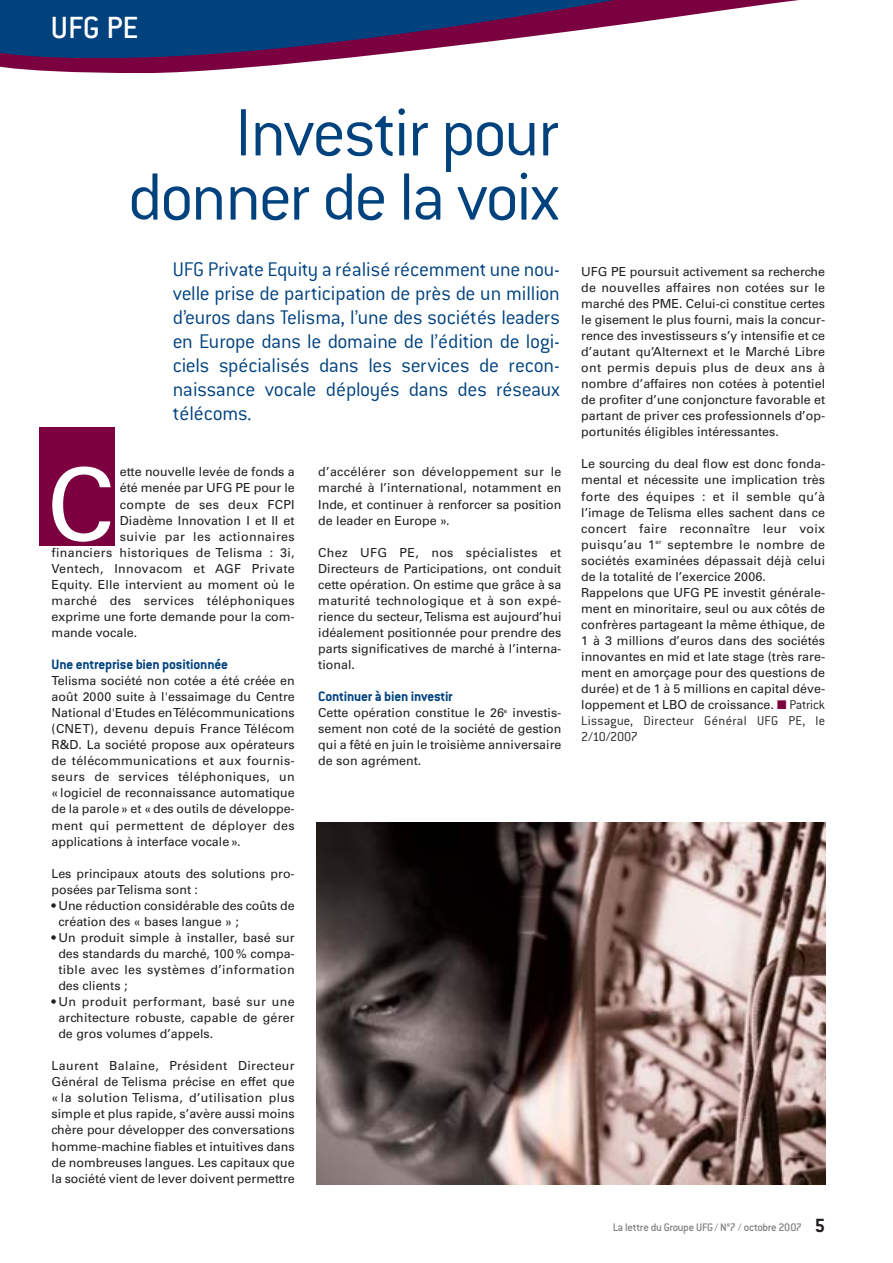
<style>
.page{position:relative;width:893px;height:1263px;background:#fff}
.page>*{position:absolute;margin:0;border:0;box-sizing:border-box;transform-origin:0 0}
.t1{font:101.25px "Univers";color:#fff}
.t2{font:300 73.5px/64.2px "Conduit ITC Std";letter-spacing:-.035em;color:#00427e;text-align:right}
.t3{font:500 33.6px "Conduit ITC Std";color:#fff}
.t4{font:300 21.75px/24.2px "Conduit ITC Std";letter-spacing:-.01em;color:#00427e;text-align:justify}
.t5{font:700 15px "Conduit ITC Std";letter-spacing:-.01em;color:#00427e}
.t6{font:300 14.1px/16px "Conduit ITC Std";letter-spacing:.015em;color:#231f20}
.t7{font:12.45px/16px "Univers";color:#231f20;text-align:justify}
.t8{font:12.45px "Univers";letter-spacing:.03em;color:#231f20}
.t9{font:500 12px "Conduit ITC Std";letter-spacing:-.03em;color:#808285}
.s1{color:#7c0040}
.s2{font-family:"Conduit ITC Std";font-weight:300;font-size:14.1px}
.s3{font-weight:700;font-size:21px;color:#231f20}
</style>
<div class="page">
<div style="left:39px;top:427px;width:75px;height:118px;background:#7c0040"></div>
<svg style="left:0;top:61px;width:315px;height:12px;fill:#7a003f"></svg>
<svg style="left:0;top:0;width:799px;height:61px"></svg>
<img style="left:316px;top:823px;width:509px;height:361px">
<h3 class="t3" style="left:51px;top:16px;width:89px">UFG PE</h3>
<h2 class="t2" style="left:128px;top:108px;width:433px">Investir pour donner de la voix</h2>
<p class="t4" style="left:173px;top:259px;width:389px">UFG Private Equity a réalisé récemment une nou&shy;velle prise de participation de près de un million d’euros dans Telisma, l’une des sociétés leaders en Europe dans le domaine de l’édition de logi&shy;ciels spécialisés dans les services de recon&shy;naissance vocale déployés dans des réseaux télécoms.</p>
<h1 class="t1" style="left:47px;top:468px;width:69px">C</h1>
<p class="t7" style="left:120px;top:465px;width:176px">ette nouvelle levée de fonds a</p>
<p class="t7" style="left:120px;top:481px;width:176px">été menée par UFG PE pour le</p>
<p class="t8" style="left:120px;top:500px;width:176px">compte de ses deux FCPI</p>
<p class="t7" style="left:120px;top:513px;width:176px">Diadème Innovation I et II et</p>
<p class="t8" style="left:120px;top:532px;width:176px">suivie par les actionnaires</p>
<p class="t8" style="left:52px;top:548px;width:245px">financiers historiques de Telisma : 3i,</p>
<p class="t8" style="left:52px;top:564px;width:245px">Ventech, Innovacom et AGF Private</p>
<p class="t7" style="left:52px;top:577px;width:245px">Equity. Elle intervient au moment où le</p>
<p class="t8" style="left:52px;top:596px;width:245px">marché des services téléphoniques</p>
<p class="t7" style="left:52px;top:610px;width:245px">exprime une forte demande pour la com-</p>
<p class="t7" style="left:52px;top:626px;width:87px">mande vocale.</p>
<p class="t5" style="left:52px;top:659px;width:178px">Une entreprise bien positionnée</p>
<p class="t7" style="left:52px;top:674px;width:245px">Telisma société non cotée a été créée en août 2000 suite à l'essaimage du Centre National d'Etudes en Télécommunications (CNET), devenu depuis France Télécom R&amp;D. La société propose aux opérateurs de télécommunications et aux fournis&shy;seurs de services téléphoniques, un « logiciel de reconnaissance automatique de la parole » et « des outils de développe&shy;ment qui permettent de déployer des applications à interface vocale ».</p>
<p class="t7" style="left:52px;top:866px;width:245px">Les principaux atouts des solutions pro&shy;posées par Telisma sont :</p>
<p class="t7" style="left:58px;top:898px;width:238px;text-indent:-7px">• Une réduction considérable des coûts de création des « bases langue » ;</p>
<p class="t7" style="left:58px;top:931px;width:238px;text-indent:-7px">• Un produit simple à installer, basé sur des standards du marché, 100% compa&shy;tible avec les systèmes d’information des clients ;</p>
<p class="t7" style="left:58px;top:995px;width:238px;text-indent:-7px">• Un produit performant, basé sur une architecture robuste, capable de gérer de gros volumes d’appels.</p>
<p class="t7" style="left:52px;top:1059px;width:245px">Laurent Balaine, Président Directeur Général de Telisma précise en effet que « la solution Telisma, d’utilisation plus simple et plus rapide, s’avère aussi moins chère pour développer des conversations homme-machine fiables et intuitives dans de nombreuses langues. Les capitaux que la société vient de lever doivent permettre</p>
<p class="t7" style="left:318px;top:465px;width:245px">d’accélérer son développement sur le marché à l’international, notamment en Inde, et continuer à renforcer sa position de leader en Europe ».</p>
<p class="t7" style="left:318px;top:545px;width:245px">Chez UFG PE, nos spécialistes et Directeurs de Participations, ont conduit cette opération. On estime que grâce à sa maturité technologique et à son expé&shy;rience du secteur, Telisma est aujourd’hui idéalement positionnée pour prendre des parts significatives de marché à l’interna&shy;tional.</p>
<p class="t5" style="left:318px;top:691px;width:136px">Continuer à bien investir</p>
<p class="t7" style="left:318px;top:706px;width:245px">Cette opération constitue le 26<sup>e</sup> investis&shy;sement non coté de la société de gestion qui a fêté en juin le troisième anniversaire de son agrément.</p>
<p class="t7" style="left:581px;top:264px;width:245px">UFG PE poursuit activement sa recherche de nouvelles affaires non cotées sur le marché des PME. Celui-ci constitue certes le gisement le plus fourni, mais la concur&shy;rence des investisseurs s’y intensifie et ce d’autant qu’Alternext et le Marché Libre ont permis depuis plus de deux ans à nombre d’affaires non cotées à potentiel de profiter d’une conjoncture favorable et partant de priver ces professionnels d’op&shy;portunités éligibles intéressantes.</p>
<p class="t7" style="left:581px;top:457px;width:245px;text-align:left">Le sourcing du deal flow est donc fonda&shy;mental et nécessite une implication très forte des équipes : et il semble qu’à l’image de Telisma elles sachent dans ce concert faire reconnaître leur voix puisqu’au 1<sup>er</sup> septembre le nombre de sociétés examinées dépassait déjà celui de la totalité de l’exercice 2006.<br>Rappelons que UFG PE investit générale&shy;ment en minoritaire, seul ou aux côtés de confrères partageant la même éthique, de 1 à 3 millions d’euros dans des sociétés innovantes en mid et late stage (très rare&shy;ment en amorçage pour des questions de durée) et de 1 à 5 millions en capital déve&shy;loppement et LBO de croissance. <span class="s1">■</span> <span class="s2">Patrick</span></p>
<p class="t6" style="left:581px;top:714px;width:245px">Lissague, Directeur Général UFG PE, le<br>2/10/2007</p>
<p class="t9" style="left:612px;top:1223px;width:214px">La lettre du Groupe UFG / N°7 / octobre 2007 <span class="s3">5</span></p>
</div>
